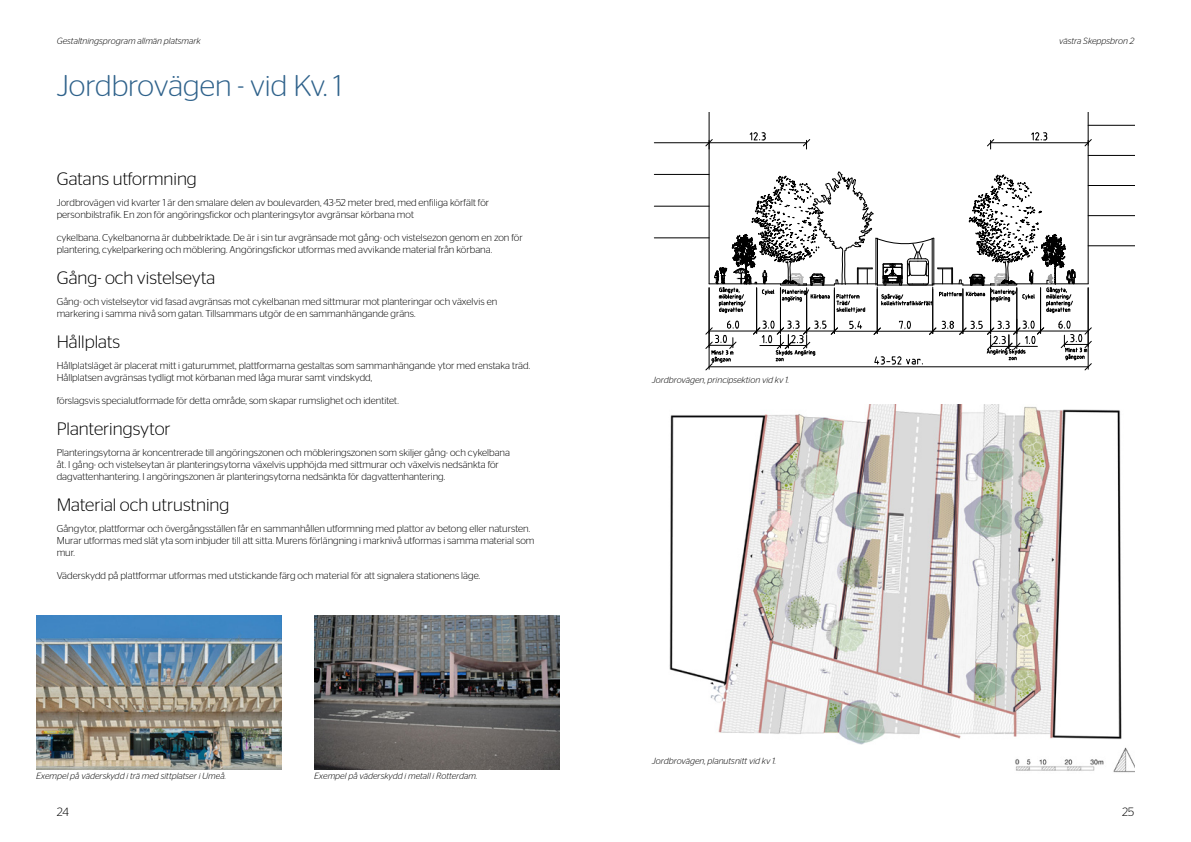
<style>
.page{position:relative;width:1191px;height:842px;background:#fff}
.page>*{position:absolute;margin:0;border:0;box-sizing:border-box;transform-origin:0 0}
.t1{font:300 30px "Stag Sans Round";color:#2f628b}
.t2{font:300 18px "Stag Sans Round";color:#000}
.t3{font:300 12px "Stag Sans Round";color:#000}
.t4{font:300 10px/12px "Stag Sans Round";color:#000}
.t5{font:italic 300 9px "Stag Sans Round";color:#000}
</style>
<div class="page">
<img style="left:36px;top:616px;width:245px;height:153px">
<img style="left:314px;top:616px;width:245px;height:153px">
<hr style="left:990px;top:284px;width:98px;height:1px;background:#000">
<hr style="left:877px;top:331px;width:55px;height:1px;background:#000">
<svg style="left:899px;top:321px;width:11px;height:8px"></svg>
<hr style="left:990px;top:288px;width:1px;height:46px;background:#000">
<hr style="left:834px;top:290px;width:1px;height:44px;background:#000">
<hr style="left:877px;top:289px;width:1px;height:45px;background:#000">
<hr style="left:834px;top:331px;width:43px;height:1px;background:#000">
<svg style="left:874px;top:328px;width:6px;height:7px"></svg>
<svg style="left:849px;top:321px;width:13px;height:8px"></svg>
<hr style="left:932px;top:289px;width:1px;height:45px;background:#000">
<hr style="left:962px;top:289px;width:1px;height:45px;background:#000">
<hr style="left:932px;top:331px;width:31px;height:1px;background:#000">
<svg style="left:929px;top:328px;width:7px;height:7px"></svg>
<hr style="left:709px;top:367px;width:379px;height:1px;background:#000">
<svg style="left:874px;top:357px;width:49px;height:8px"></svg>
<hr style="left:709px;top:288px;width:1px;height:45px;background:#000">
<hr style="left:756px;top:288px;width:1px;height:45px;background:#000">
<hr style="left:709px;top:331px;width:47px;height:1px;background:#000">
<hr style="left:780px;top:288px;width:1px;height:45px;background:#000">
<hr style="left:806px;top:288px;width:1px;height:45px;background:#000">
<hr style="left:1016px;top:288px;width:1px;height:45px;background:#000">
<hr style="left:1040px;top:288px;width:1px;height:45px;background:#000">
<hr style="left:1088px;top:288px;width:1px;height:45px;background:#000">
<hr style="left:1040px;top:331px;width:48px;height:1px;background:#000">
<hr style="left:990px;top:143px;width:98px;height:1px;background:#000">
<svg style="left:1084px;top:113px;width:50px;height:172px"></svg>
<svg style="left:1058px;top:321px;width:33px;height:49px"></svg>
<svg style="left:942px;top:321px;width:102px;height:39px"></svg>
<svg style="left:705px;top:321px;width:34px;height:49px"></svg>
<svg style="left:753px;top:321px;width:84px;height:40px"></svg>
<svg style="left:653px;top:113px;width:422px;height:200px"></svg>
<img style="left:669px;top:404px;width:465px;height:369px">
<p class="t5" style="left:57px;top:35px;width:145px">Gestaltningsprogram allmän platsmark</p>
<p class="t5" style="left:1059px;top:35px;width:77px">västra Skeppsbron 2</p>
<h1 class="t1" style="left:57px;top:69px;width:287px">Jordbrovägen - vid Kv. 1</h1>
<h2 class="t2" style="left:57px;top:169px;width:142px">Gatans utformning</h2>
<p class="t4" style="left:57px;top:196px;width:434px">Jordbrovägen vid kvarter 1 är den smalare delen av boulevarden, 43-52 meter bred, med enfiliga körfält för personbilstrafik. En zon för angöringsfickor och planteringsytor avgränsar körbana mot</p>
<p class="t4" style="left:57px;top:231px;width:467px">cykelbana. Cykelbanorna är dubbelriktade. De är i sin tur avgränsade mot gång- och vistelsezon genom en zon för plantering, cykelparkering och möblering. Angöringsfickor utformas med avvikande material från körbana.</p>
<h2 class="t2" style="left:57px;top:268px;width:160px">Gång- och vistelseyta</h2>
<p class="t4" style="left:57px;top:295px;width:442px">Gång- och vistelseytor vid fasad avgränsas mot cykelbanan med sittmurar mot planteringar och växelvis en markering i samma nivå som gatan. Tillsammans utgör de en sammanhängande gräns.</p>
<h2 class="t2" style="left:57px;top:332px;width:65px">Hållplats</h2>
<p class="t4" style="left:57px;top:359px;width:475px">Hållplatsläget är placerat mitt i gaturummet, plattformarna gestaltas som sammanhängande ytor med enstaka träd.<br>Hållplatsen avgränsas tydligt mot körbanan med låga murar samt vindskydd,</p>
<p class="t4" style="left:57px;top:394px;width:344px">förslagsvis specialutformade för detta område, som skapar rumslighet och identitet.</p>
<h2 class="t2" style="left:57px;top:419px;width:116px">Planteringsytor</h2>
<p class="t4" style="left:57px;top:446px;width:455px">Planteringsytorna är koncentrerade till angöringszonen och möbleringszonen som skiljer gång- och cykelbana åt. I gång- och vistelseytan är planteringsytorna växelvis upphöjda med sittmurar och växelvis nedsänkta för dagvattenhantering. I angöringszonen är planteringsytorna nedsänkta för dagvattenhantering.</p>
<h2 class="t2" style="left:57px;top:495px;width:174px">Material och utrustning</h2>
<p class="t4" style="left:57px;top:522px;width:479px">Gångytor, plattformar och övergångsställen får en sammanhållen utformning med plattor av betong eller natursten.<br>Murar utformas med slät yta som inbjuder till att sitta. Murens förlängning i marknivå utformas i samma material som mur.</p>
<p class="t4" style="left:57px;top:569px;width:425px">Väderskydd på plattformar utformas med utstickande färg och material för att signalera stationens läge.</p>
<p class="t5" style="left:36px;top:771px;width:191px">Exempel på väderskydd i trä med sittplatser i Umeå.</p>
<p class="t5" style="left:314px;top:771px;width:165px">Exempel på väderskydd i metall i Rotterdam.</p>
<p class="t5" style="left:652px;top:375px;width:138px">Jordbrovägen, principsektion vid kv 1.</p>
<p class="t5" style="left:652px;top:756px;width:125px">Jordbrovägen, planutsnitt vid kv 1.</p>
<p class="t3" style="left:57px;top:805px;width:14px">24</p>
<p class="t3" style="left:1122px;top:805px;width:14px">25</p>
</div>
